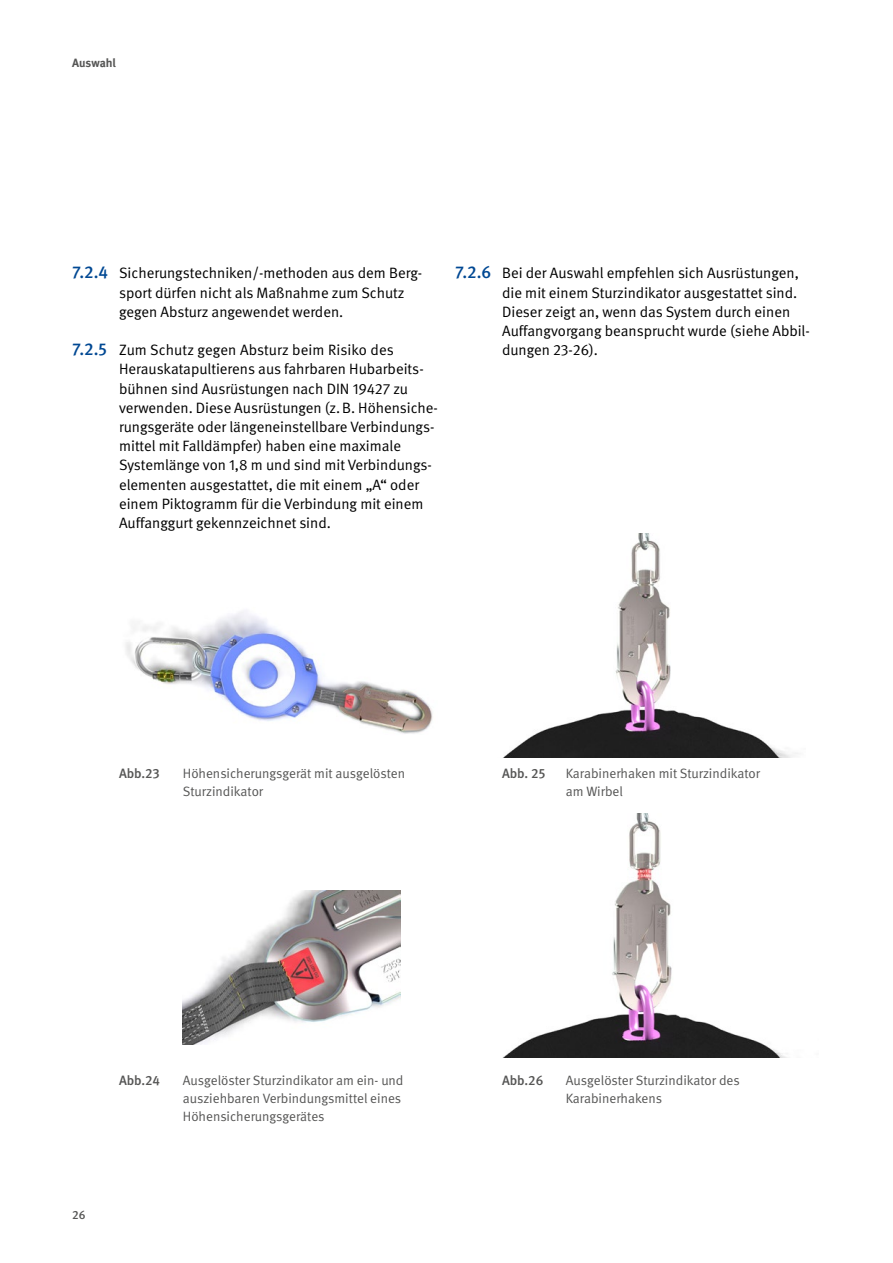
<style>
.page{position:relative;width:893px;height:1263px;background:#fff}
.page>*{position:absolute;margin:0;border:0;box-sizing:border-box;transform-origin:0 0}
.t1{font:15px/19.2px "DGUV Meta";color:#000}
.t2{font:13.5px/18px "DGUV Meta";color:#565655}
.t3{font:500 13.5px "DGUV Meta";letter-spacing:-.01em;color:#565655}
.t4{font:700 12px "DGUV Meta";letter-spacing:-.005em;color:#565655}
.t5{font:500 12px "DGUV Meta";color:#565655}
.s1{font-weight:500;font-size:17.25px;color:#004893}
</style>
<div class="page">
<img style="left:125px;top:611px;width:308px;height:123px">
<img style="left:503px;top:533px;width:295px;height:225px">
<img style="left:182px;top:890px;width:219px;height:154px">
<img style="left:502px;top:813px;width:285px;height:245px">
<p class="t4" style="left:72px;top:56px;width:45px">Auswahl</p>
<p class="t1" style="left:119px;top:264px;width:305px;text-indent:-47px"><span class="s1">7.2.4</span> Sicherungstechniken/-methoden aus dem Berg&shy;sport dürfen nicht als Maßnahme zum Schutz gegen Absturz angewendet werden.</p>
<p class="t1" style="left:119px;top:341px;width:320px;text-indent:-47px"><span class="s1">7.2.5</span> Zum Schutz gegen Absturz beim Risiko des Herauskatapultierens aus fahrbaren Hubarbeits&shy;bühnen sind Ausrüstungen nach DIN 19427 zu verwenden. Diese Ausrüstungen (z.B. Höhensiche&shy;rungsgeräte oder längeneinstellbare Verbindungs&shy;mittel mit Falldämpfer) haben eine maximale Systemlänge von 1,8 m und sind mit Verbindungs&shy;elementen ausgestattet, die mit einem „A“ oder einem Piktogramm für die Verbindung mit einem Auffanggurt gekennzeichnet sind.</p>
<p class="t1" style="left:502px;top:264px;width:309px;text-indent:-47px"><span class="s1">7.2.6</span> Bei der Auswahl empfehlen sich Ausrüstungen, die mit einem Sturzindikator ausgestattet sind.<br>Dieser zeigt an, wenn das System durch einen Auffangvorgang beansprucht wurde (siehe Abbil&shy;dungen 23-26).</p>
<p class="t3" style="left:119px;top:765px;width:42px">Abb.23</p>
<p class="t2" style="left:183px;top:764px;width:224px">Höhensicherungsgerät mit ausgelösten<br>Sturzindikator</p>
<p class="t3" style="left:502px;top:765px;width:45px">Abb. 25</p>
<p class="t2" style="left:566px;top:764px;width:196px">Karabinerhaken mit Sturzindikator am Wirbel</p>
<p class="t3" style="left:119px;top:1072px;width:42px">Abb.24</p>
<p class="t2" style="left:183px;top:1071px;width:222px">Ausgelöster Sturzindikator am ein- und ausziehbaren Verbindungsmittel eines<br>Höhensicherungsgerätes</p>
<p class="t3" style="left:502px;top:1072px;width:43px">Abb.26</p>
<p class="t2" style="left:566px;top:1071px;width:175px">Ausgelöster Sturzindikator des<br>Karabinerhakens</p>
<p class="t5" style="left:72px;top:1208px;width:15px">26</p>
</div>
